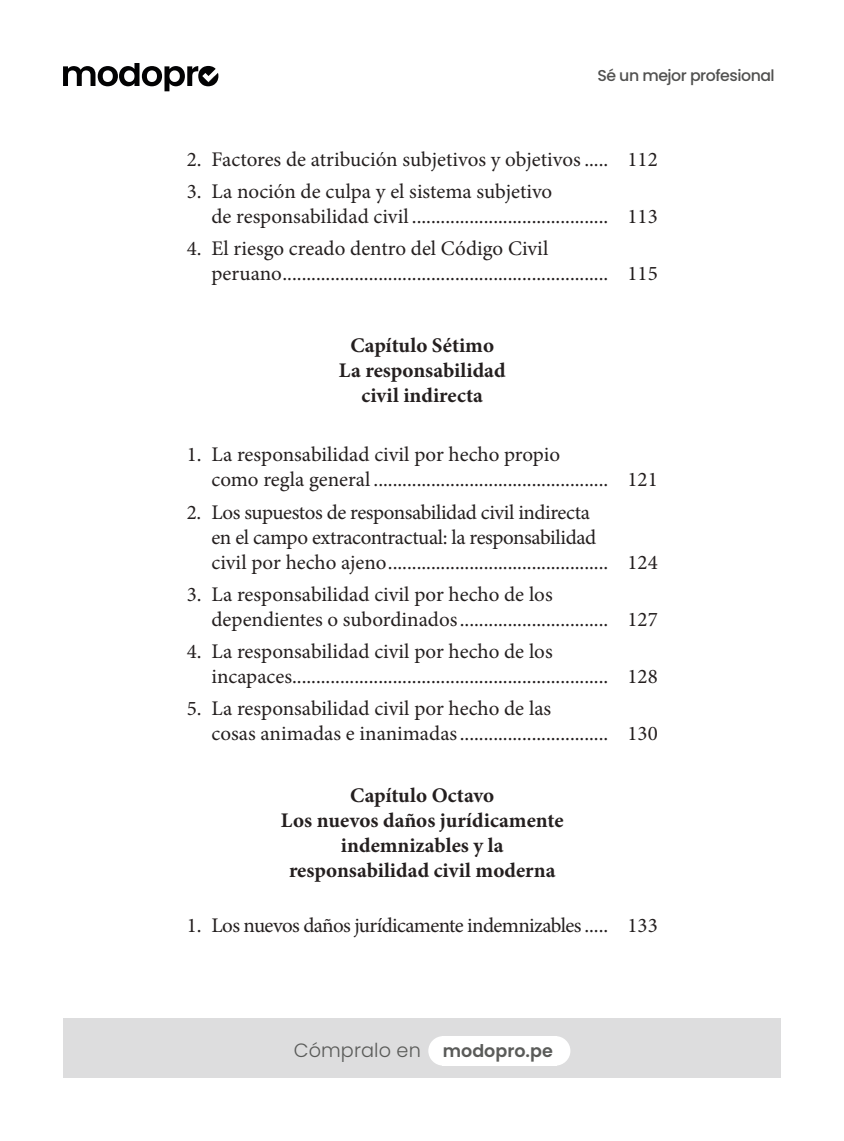
<style>
.page{position:relative;width:844px;height:1141px;background:#fff}
.page>*{position:absolute;margin:0;border:0;box-sizing:border-box;transform-origin:0 0}
.t1{font:20.82px/25px "Minion Pro";letter-spacing:-.005em;color:#241f1f}
.t2{font:700 20.82px/25px "Minion Pro";color:#241f1f;text-align:center}
.t3{font:20.82px "Minion Pro";letter-spacing:-.03em;color:#241f1f}
.t4{font:300 19.25px "Poppins";letter-spacing:.005em;color:#5a5b59}
.t5{font:500 15.75px "Poppins";letter-spacing:-.03em;color:#515150}
.s1{font-weight:600;font-size:17.5px}
</style>
<div class="page">
<div style="left:63px;top:1019px;width:717px;height:59px;background:#ddddde"></div>
<div style="left:428px;top:1036px;width:30px;height:30px;background:#fff;border-radius:50%"></div>
<div style="left:540px;top:1036px;width:30px;height:30px;background:#fff;border-radius:50%"></div>
<div style="left:441px;top:1036px;width:115px;height:30px;background:#fff"></div>
<svg style="left:63px;top:63px;width:155px;height:28px"></svg>
<p class="t5" style="left:597px;top:66px;width:179px">Sé un mejor profesional</p>
<p class="t1" style="left:187px;top:147px;width:472px">2. Factores de atribución subjetivos y objetivos ..... 112</p>
<p class="t1" style="left:211px;top:179px;width:447px;text-indent:-25px">3. La noción de culpa y el sistema subjetivo<br>de responsabilidad civil ......................................... 113</p>
<p class="t1" style="left:211px;top:236px;width:447px;text-indent:-25px">4. El riesgo creado dentro del Código Civil<br>peruano .................................................................... 115</p>
<p class="t2" style="left:339px;top:332px;width:168px">Capítulo Sétimo<br>La responsabilidad civil indirecta</p>
<p class="t1" style="left:211px;top:442px;width:447px;text-indent:-25px">1. La responsabilidad civil por hecho propio<br>como regla general ................................................. 121</p>
<p class="t1" style="left:211px;top:499px;width:447px;text-indent:-25px">2. Los supuestos de responsabilidad civil indirecta<br>en el campo extracontractual: la responsabilidad<br>civil por hecho ajeno .............................................. 124</p>
<p class="t1" style="left:211px;top:582px;width:447px;text-indent:-25px">3. La responsabilidad civil por hecho de los dependientes o subordinados ............................... 127</p>
<p class="t1" style="left:211px;top:639px;width:447px;text-indent:-25px">4. La responsabilidad civil por hecho de los incapaces.................................................................. 128</p>
<p class="t1" style="left:211px;top:696px;width:447px;text-indent:-25px">5. La responsabilidad civil por hecho de las<br>cosas animadas e inanimadas ............................... 130</p>
<p class="t2" style="left:281px;top:783px;width:284px">Capítulo Octavo<br>Los nuevos daños jurídicamente indemnizables y la responsabilidad civil moderna</p>
<p class="t3" style="left:187px;top:911px;width:472px">1. Los nuevos daños jurídicamente indemnizables ..... 133</p>
<p class="t4" style="left:294px;top:1039px;width:260px">Cómpralo en <span class="s1">modopro.pe</span></p>
</div>
